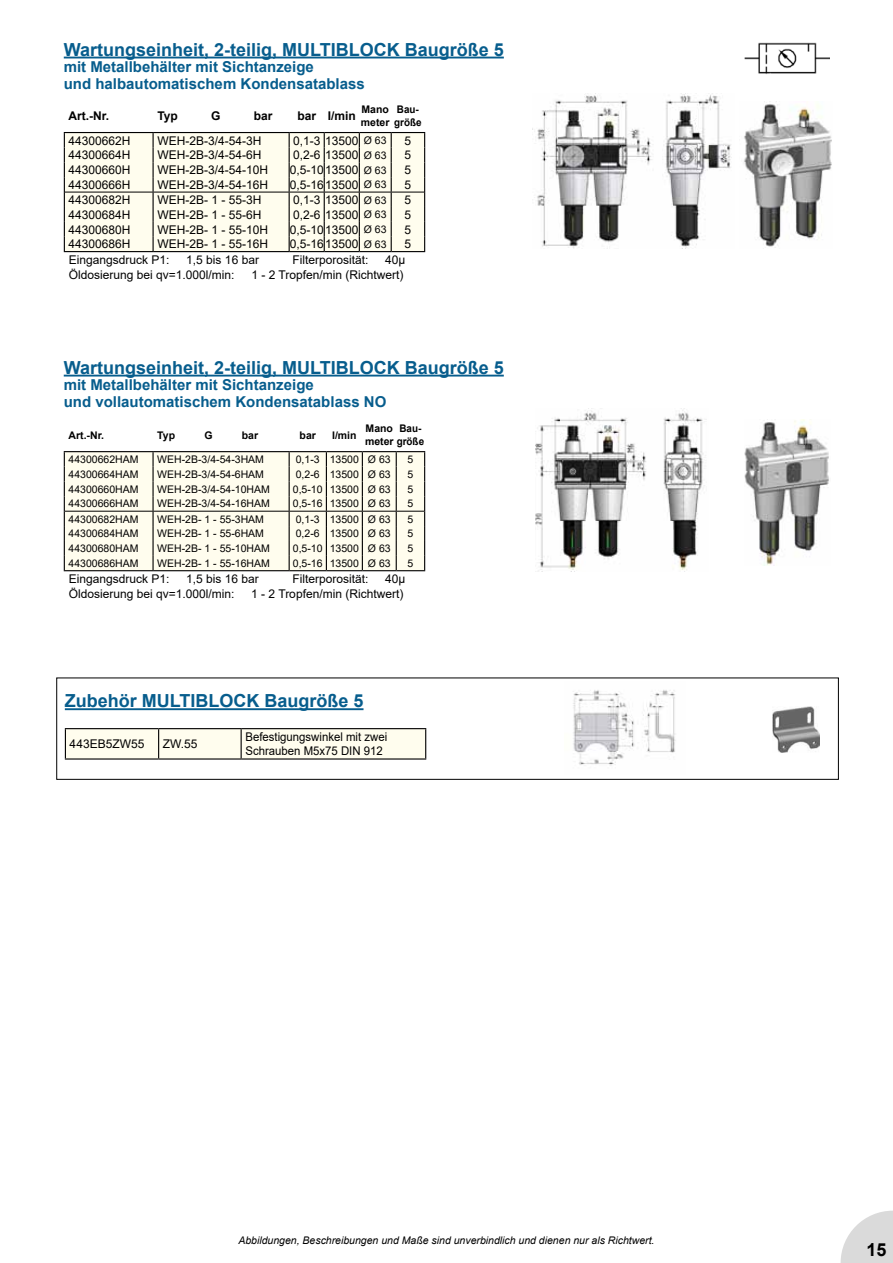
<style>
.page{position:relative;width:893px;height:1263px;background:#fff}
.page>*{position:absolute;margin:0;border:0;box-sizing:border-box;transform-origin:0 0}
.t1{font:700 18px "Arial";color:#075d8d}
.t2{font:700 18px "Arial";color:#000}
.t3{font:700 15px/16.5px "Arial";color:#075d8d}
.t4{font:12px "Arial";color:#000}
.t5{font:12px/14.4px "Arial";color:#000;scale:.95 1}
.t6{font:700 12px "Arial";color:#000}
.t7{font:10.5px "Arial";color:#000}
.t8{font:italic 10.5px "Arial";color:#000}
.t9{font:700 10.5px/12.6px "Arial";color:#000}
.t10{font:700 10.5px "Arial";color:#000;scale:.94 1}
.s1{font-size:10.5px}
</style>
<div class="page">
<img style="left:744px;top:43px;width:85px;height:31px">
<img style="left:744px;top:104px;width:88px;height:144px">
<img style="left:532px;top:94px;width:200px;height:155px">
<hr style="left:359px;top:132px;width:32px;height:1px;background:#000">
<hr style="left:64px;top:132px;width:89px;height:1px;background:#000">
<hr style="left:153px;top:132px;width:136px;height:1px;background:#000">
<hr style="left:289px;top:132px;width:35px;height:1px;background:#000">
<hr style="left:324px;top:132px;width:35px;height:1px;background:#000">
<hr style="left:391px;top:132px;width:34px;height:1px;background:#000">
<div style="left:64px;top:133px;width:361px;height:119px;background:#fffdee"></div>
<hr style="left:64px;top:251px;width:89px;height:1px;background:#000">
<hr style="left:153px;top:251px;width:136px;height:1px;background:#000">
<hr style="left:289px;top:251px;width:35px;height:1px;background:#000">
<hr style="left:324px;top:251px;width:35px;height:1px;background:#000">
<hr style="left:391px;top:251px;width:34px;height:1px;background:#000">
<hr style="left:65px;top:192px;width:88px;height:1px;background:#000">
<hr style="left:153px;top:192px;width:136px;height:1px;background:#000">
<hr style="left:289px;top:192px;width:35px;height:1px;background:#000">
<hr style="left:324px;top:192px;width:35px;height:1px;background:#000">
<hr style="left:391px;top:192px;width:33px;height:1px;background:#000">
<hr style="left:64px;top:57px;width:440px;height:1px;background:#075d8d">
<svg style="left:64px;top:451px;width:361px;height:120px;background:#f3f1e3"></svg>
<hr style="left:64px;top:375px;width:440px;height:1px;background:#075d8d">
<img style="left:536px;top:410px;width:171px;height:162px">
<img style="left:744px;top:420px;width:85px;height:146px">
<div style="left:56px;top:677px;width:783px;height:103px;border:1px solid #000"></div>
<img style="left:573px;top:690px;width:103px;height:76px">
<hr style="left:65px;top:708px;width:298px;height:2px;background:#075d8d">
<img style="left:772px;top:706px;width:48px;height:46px">
<hr style="left:65px;top:728px;width:94px;height:1px;background:#000">
<hr style="left:159px;top:728px;width:82px;height:1px;background:#000">
<hr style="left:241px;top:728px;width:185px;height:1px;background:#000">
<div style="left:65px;top:729px;width:361px;height:29px;background:#fffdee"></div>
<hr style="left:65px;top:758px;width:94px;height:1px;background:#000">
<hr style="left:159px;top:758px;width:82px;height:1px;background:#000">
<hr style="left:241px;top:758px;width:185px;height:1px;background:#000">
<svg style="left:841px;top:1210px;width:52px;height:53px"></svg>
<h1 class="t1" style="left:64px;top:37px;width:442px">Wartungseinheit, 2-teilig, MULTIBLOCK Baugröße 5</h1>
<p class="t3" style="left:64px;top:59px;width:302px">mit Metallbehälter mit Sichtanzeige<br>und halbautomatischem Kondensatablass</p>
<p class="t6" style="left:69px;top:107px;width:42px">Art.-Nr.</p>
<p class="t6" style="left:157px;top:107px;width:22px">Typ</p>
<p class="t6" style="left:211px;top:107px;width:11px">G</p>
<p class="t6" style="left:254px;top:107px;width:20px">bar</p>
<p class="t6" style="left:297px;top:107px;width:60px">bar I/min</p>
<p class="t9" style="left:361px;top:103px;width:62px">Mano<br>meter größe</p>
<p class="t10" style="left:397px;top:102px;width:25px">Bau-</p>
<p class="t4" style="left:69px;top:132px;width:64px">44300662H</p>
<p class="t4" style="left:157px;top:132px;width:106px">WEH-2B-3/4-54-3H</p>
<p class="t4" style="left:293px;top:132px;width:95px">0,1-3 13500 <span class="s1">Ø 63</span></p>
<p class="t4" style="left:405px;top:132px;width:8px">5</p>
<p class="t4" style="left:69px;top:147px;width:64px">44300664H</p>
<p class="t4" style="left:157px;top:147px;width:106px">WEH-2B-3/4-54-6H</p>
<p class="t4" style="left:293px;top:147px;width:95px">0,2-6 13500 <span class="s1">Ø 63</span></p>
<p class="t4" style="left:405px;top:147px;width:8px">5</p>
<p class="t4" style="left:69px;top:162px;width:64px">44300660H</p>
<p class="t4" style="left:157px;top:162px;width:112px">WEH-2B-3/4-54-10H</p>
<p class="t4" style="left:290px;top:162px;width:98px">0,5-1013500 <span class="s1">Ø 63</span></p>
<p class="t4" style="left:405px;top:162px;width:8px">5</p>
<p class="t4" style="left:69px;top:176px;width:64px">44300666H</p>
<p class="t4" style="left:157px;top:176px;width:112px">WEH-2B-3/4-54-16H</p>
<p class="t4" style="left:290px;top:176px;width:98px">0,5-1613500 <span class="s1">Ø 63</span></p>
<p class="t4" style="left:405px;top:176px;width:8px">5</p>
<p class="t4" style="left:69px;top:192px;width:64px">44300682H</p>
<p class="t4" style="left:157px;top:192px;width:106px">WEH-2B- 1 - 55-3H</p>
<p class="t4" style="left:293px;top:192px;width:95px">0,1-3 13500 <span class="s1">Ø 63</span></p>
<p class="t4" style="left:405px;top:192px;width:8px">5</p>
<p class="t4" style="left:69px;top:206px;width:64px">44300684H</p>
<p class="t4" style="left:157px;top:206px;width:106px">WEH-2B- 1 - 55-6H</p>
<p class="t4" style="left:293px;top:206px;width:95px">0,2-6 13500 <span class="s1">Ø 63</span></p>
<p class="t4" style="left:405px;top:206px;width:8px">5</p>
<p class="t4" style="left:69px;top:221px;width:64px">44300680H</p>
<p class="t4" style="left:157px;top:221px;width:112px">WEH-2B- 1 - 55-10H</p>
<p class="t4" style="left:290px;top:221px;width:98px">0,5-1013500 <span class="s1">Ø 63</span></p>
<p class="t4" style="left:405px;top:221px;width:8px">5</p>
<p class="t4" style="left:69px;top:236px;width:64px">44300686H</p>
<p class="t4" style="left:157px;top:236px;width:112px">WEH-2B- 1 - 55-16H</p>
<p class="t4" style="left:290px;top:236px;width:98px">0,5-1613500 <span class="s1">Ø 63</span></p>
<p class="t4" style="left:405px;top:236px;width:8px">5</p>
<p class="t4" style="left:69px;top:252px;width:102px">Eingangsdruck P1:</p>
<p class="t4" style="left:186px;top:252px;width:74px">1,5 bis 16 bar</p>
<p class="t4" style="left:292px;top:252px;width:78px">Filterporosität:</p>
<p class="t4" style="left:385px;top:252px;width:22px">40µ</p>
<p class="t4" style="left:69px;top:266px;width:167px">Öldosierung bei qv=1.000l/min:</p>
<p class="t4" style="left:251px;top:266px;width:154px">1 - 2 Tropfen/min (Richtwert)</p>
<h1 class="t1" style="left:64px;top:355px;width:442px">Wartungseinheit, 2-teilig, MULTIBLOCK Baugröße 5</h1>
<p class="t3" style="left:64px;top:377px;width:324px">mit Metallbehälter mit Sichtanzeige<br>und vollautomatischem Kondensatablass NO</p>
<p class="t9" style="left:69px;top:429px;width:37px">Art.-Nr.</p>
<p class="t9" style="left:157px;top:429px;width:19px">Typ</p>
<p class="t9" style="left:204px;top:429px;width:10px">G</p>
<p class="t9" style="left:242px;top:429px;width:18px">bar</p>
<p class="t9" style="left:300px;top:429px;width:18px">bar</p>
<p class="t9" style="left:332px;top:429px;width:26px">I/min</p>
<p class="t9" style="left:365px;top:422px;width:61px">Mano<br>meter größe</p>
<p class="t10" style="left:399px;top:421px;width:25px">Bau-</p>
<p class="t7" style="left:69px;top:452px;width:72px">44300662HAM</p>
<p class="t7" style="left:157px;top:452px;width:108px">WEH-2B-3/4-54-3HAM</p>
<p class="t7" style="left:296px;top:452px;width:96px">0,1-3 13500 Ø 63</p>
<p class="t7" style="left:408px;top:452px;width:7px">5</p>
<p class="t7" style="left:69px;top:467px;width:72px">44300664HAM</p>
<p class="t7" style="left:157px;top:467px;width:108px">WEH-2B-3/4-54-6HAM</p>
<p class="t7" style="left:296px;top:467px;width:96px">0,2-6 13500 Ø 63</p>
<p class="t7" style="left:408px;top:467px;width:7px">5</p>
<p class="t7" style="left:69px;top:482px;width:72px">44300660HAM</p>
<p class="t7" style="left:157px;top:482px;width:114px">WEH-2B-3/4-54-10HAM</p>
<p class="t7" style="left:293px;top:482px;width:99px">0,5-10 13500 Ø 63</p>
<p class="t7" style="left:408px;top:482px;width:7px">5</p>
<p class="t7" style="left:69px;top:496px;width:72px">44300666HAM</p>
<p class="t7" style="left:157px;top:496px;width:114px">WEH-2B-3/4-54-16HAM</p>
<p class="t7" style="left:293px;top:496px;width:99px">0,5-16 13500 Ø 63</p>
<p class="t7" style="left:408px;top:496px;width:7px">5</p>
<p class="t7" style="left:69px;top:512px;width:72px">44300682HAM</p>
<p class="t7" style="left:157px;top:512px;width:108px">WEH-2B- 1 - 55-3HAM</p>
<p class="t7" style="left:296px;top:512px;width:96px">0,1-3 13500 Ø 63</p>
<p class="t7" style="left:408px;top:512px;width:7px">5</p>
<p class="t7" style="left:69px;top:526px;width:72px">44300684HAM</p>
<p class="t7" style="left:157px;top:526px;width:108px">WEH-2B- 1 - 55-6HAM</p>
<p class="t7" style="left:296px;top:526px;width:96px">0,2-6 13500 Ø 63</p>
<p class="t7" style="left:408px;top:526px;width:7px">5</p>
<p class="t7" style="left:69px;top:541px;width:72px">44300680HAM</p>
<p class="t7" style="left:157px;top:541px;width:114px">WEH-2B- 1 - 55-10HAM</p>
<p class="t7" style="left:293px;top:541px;width:99px">0,5-10 13500 Ø 63</p>
<p class="t7" style="left:408px;top:541px;width:7px">5</p>
<p class="t7" style="left:69px;top:556px;width:72px">44300686HAM</p>
<p class="t7" style="left:157px;top:556px;width:114px">WEH-2B- 1 - 55-16HAM</p>
<p class="t7" style="left:293px;top:556px;width:99px">0,5-16 13500 Ø 63</p>
<p class="t7" style="left:408px;top:556px;width:7px">5</p>
<p class="t4" style="left:69px;top:571px;width:102px">Eingangsdruck P1:</p>
<p class="t4" style="left:186px;top:571px;width:74px">1,5 bis 16 bar</p>
<p class="t4" style="left:292px;top:571px;width:78px">Filterporosität:</p>
<p class="t4" style="left:385px;top:571px;width:22px">40µ</p>
<p class="t4" style="left:69px;top:585px;width:167px">Öldosierung bei qv=1.000l/min:</p>
<p class="t4" style="left:251px;top:585px;width:154px">1 - 2 Tropfen/min (Richtwert)</p>
<h1 class="t1" style="left:65px;top:688px;width:300px">Zubehör MULTIBLOCK Baugröße 5</h1>
<p class="t4" style="left:70px;top:736px;width:76px">443EB5ZW55</p>
<p class="t4" style="left:163px;top:736px;width:36px">ZW.55</p>
<p class="t5" style="left:245px;top:729px;width:151px">Befestigungswinkel mit zwei<br>Schrauben M5x75 DIN 912</p>
<p class="t8" style="left:238px;top:1233px;width:418px">Abbildungen, Beschreibungen und Maße sind unverbindlich und dienen nur als Richtwert.</p>
<h1 class="t2" style="left:867px;top:1237px;width:22px">15</h1>
</div>
